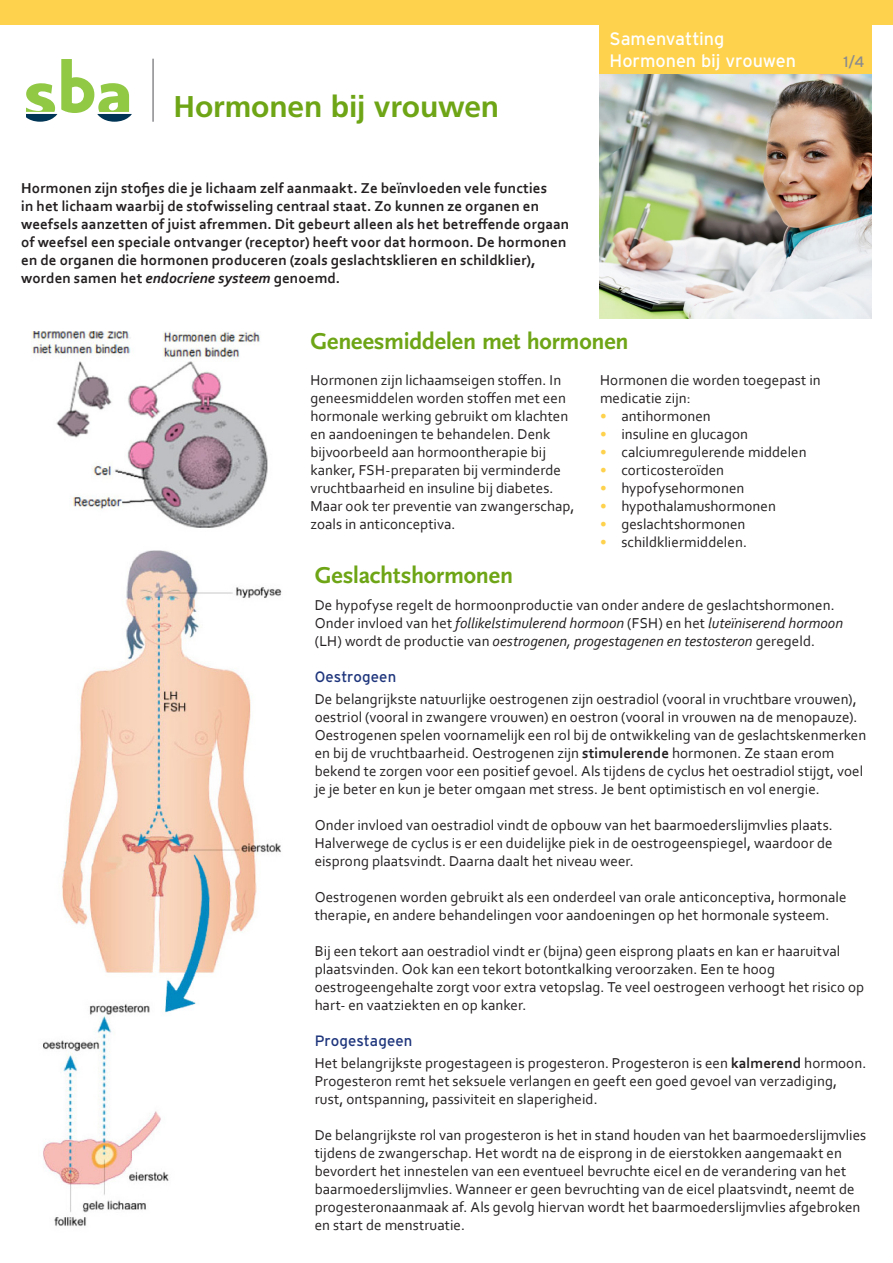
<style>
.page{position:relative;width:893px;height:1263px;background:#fff}
.page>*{position:absolute;margin:0;border:0;box-sizing:border-box;transform-origin:0 0}
.bovenkop{font:700 30px "Frutiger LT";letter-spacing:-.005em;color:#6ea516}
.kop{font:700 24px "Scala Sans LF";letter-spacing:-.01em;color:#6ea516}
.kopje{font:18px "Interstate";letter-spacing:-.005em;color:#fff}
.platte_tekst{font:15px/18px "Corbel";letter-spacing:.005em;color:#231f20}
.platte_tekst-2{font:700 15px/18px "Corbel";letter-spacing:.01em;color:#231f20}
.kopje-2{font:15px "Interstate";letter-spacing:.005em;color:#1e357c}
.kopje-3{font:15px "Interstate";color:#8a8a8e}
.s1{font-style:italic}
.s2{color:#fed24c}
.s3{font-weight:700}
</style>
<div class="page">
<img style="left:600px;top:74px;width:272px;height:245px">
<hr style="left:152px;top:59px;width:2px;height:63px;background:#8a8a8e">
<svg style="left:26px;top:59px;width:106px;height:63px"></svg>
<div style="left:0;top:0;width:893px;height:25px;background:#fed24c"></div>
<div style="left:600px;top:22px;width:272px;height:52px;background:#fed24c"></div>
<img style="left:31px;top:332px;width:237px;height:196px">
<img style="left:43px;top:550px;width:239px;height:676px">
<p class="bovenkop" style="left:174px;top:89px;width:327px">Hormonen bij vrouwen</p>
<p class="platte_tekst-2" style="left:21px;top:179px;width:549px">Hormonen zijn stofjes die je lichaam zelf aanmaakt. Ze beïnvloeden vele functies<br>in het lichaam waarbij de stofwisseling centraal staat. Zo kunnen ze organen en weefsels aanzetten of juist afremmen. Dit gebeurt alleen als het betreffende orgaan of weefsel een speciale ontvanger (receptor) heeft voor dat hormoon. De hormonen en de organen die hormonen produceren (zoals geslachtsklieren en schildklier), worden samen het <span class="s1">endocriene systeem</span> genoemd.</p>
<p class="kopje" style="left:609px;top:28px;width:116px">Samenvatting</p>
<p class="kopje" style="left:609px;top:50px;width:188px">Hormonen bij vrouwen</p>
<p class="kopje-3" style="left:843px;top:53px;width:22px">1/4</p>
<p class="kop" style="left:310px;top:329px;width:320px">Geneesmiddelen met hormonen</p>
<p class="platte_tekst" style="left:310px;top:371px;width:265px">Hormonen zijn lichaamseigen stoffen. In geneesmiddelen worden stoffen met een hormonale werking gebruikt om klachten en aandoeningen te behandelen. Denk bijvoorbeeld aan hormoontherapie bij kanker, FSH-preparaten bij verminderde vruchtbaarheid en insuline bij diabetes.<br>Maar ook ter preventie van zwangerschap, zoals in anticonceptiva.</p>
<p class="platte_tekst" style="left:600px;top:371px;width:222px">Hormonen die worden toegepast in medicatie zijn:</p>
<p class="platte_tekst" style="left:600px;top:407px;width:112px"><span class="s2">•</span> antihormonen</p>
<p class="platte_tekst" style="left:600px;top:425px;width:150px"><span class="s2">•</span> insuline en glucagon</p>
<p class="platte_tekst" style="left:600px;top:443px;width:208px"><span class="s2">•</span> calciumregulerende middelen</p>
<p class="platte_tekst" style="left:600px;top:461px;width:126px"><span class="s2">•</span> corticosteroïden</p>
<p class="platte_tekst" style="left:600px;top:479px;width:146px"><span class="s2">•</span> hypofysehormonen</p>
<p class="platte_tekst" style="left:600px;top:497px;width:177px"><span class="s2">•</span> hypothalamushormonen</p>
<p class="platte_tekst" style="left:600px;top:515px;width:147px"><span class="s2">•</span> geslachtshormonen</p>
<p class="platte_tekst" style="left:600px;top:533px;width:148px"><span class="s2">•</span> schildkliermiddelen.</p>
<p class="kop" style="left:315px;top:562px;width:200px">Geslachtshormonen</p>
<p class="platte_tekst" style="left:315px;top:595px;width:530px">De hypofyse regelt de hormoonproductie van onder andere de geslachtshormonen.<br>Onder invloed van het <span class="s1">follikelstimulerend hormoon</span> (FSH) en het <span class="s1">luteïniserend hormoon </span>(LH) wordt de productie van <span class="s1">oestrogenen, progestagenen en testosteron</span> geregeld.</p>
<p class="kopje-2" style="left:315px;top:668px;width:83px">Oestrogeen</p>
<p class="platte_tekst" style="left:315px;top:690px;width:553px">De belangrijkste natuurlijke oestrogenen zijn oestradiol (vooral in vruchtbare vrouwen), oestriol (vooral in zwangere vrouwen) en oestron (vooral in vrouwen na de menopauze).<br>Oestrogenen spelen voornamelijk een rol bij de ontwikkeling van de geslachtskenmerken en bij de vruchtbaarheid. Oestrogenen zijn <span class="s3">stimulerende</span> hormonen. Ze staan erom bekend te zorgen voor een positief gevoel. Als tijdens de cyclus het oestradiol stijgt, voel je je beter en kun je beter omgaan met stress. Je bent optimistisch en vol energie.</p>
<p class="platte_tekst" style="left:315px;top:816px;width:520px;text-align:justify">Onder invloed van oestradiol vindt de opbouw van het baarmoederslijmvlies plaats.<br>Halverwege de cyclus is er een duidelijke piek in de oestrogeenspiegel, waardoor de eisprong plaatsvindt. Daarna daalt het niveau weer.</p>
<p class="platte_tekst" style="left:315px;top:888px;width:533px">Oestrogenen worden gebruikt als een onderdeel van orale anticonceptiva, hormonale therapie, en andere behandelingen voor aandoeningen op het hormonale systeem.</p>
<p class="platte_tekst" style="left:315px;top:942px;width:551px">Bij een tekort aan oestradiol vindt er (bijna) geen eisprong plaats en kan er haaruitval plaatsvinden. Ook kan een tekort botontkalking veroorzaken. Een te hoog oestrogeengehalte zorgt voor extra vetopslag. Te veel oestrogeen verhoogt het risico op hart- en vaatziekten en op kanker.</p>
<p class="kopje-2" style="left:315px;top:1032px;width:99px">Progestageen</p>
<p class="platte_tekst" style="left:315px;top:1054px;width:553px">Het belangrijkste progestageen is progesteron. Progesteron is een <span class="s3">kalmerend</span> hormoon.<br>Progesteron remt het seksuele verlangen en geeft een goed gevoel van verzadiging, rust, ontspanning, passiviteit en slaperigheid.</p>
<p class="platte_tekst" style="left:315px;top:1126px;width:553px">De belangrijkste rol van progesteron is het in stand houden van het baarmoederslijmvlies tijdens de zwangerschap. Het wordt na de eisprong in de eierstokken aangemaakt en bevordert het innestelen van een eventueel bevruchte eicel en de verandering van het baarmoederslijmvlies. Wanneer er geen bevruchting van de eicel plaatsvindt, neemt de progesteronaanmaak af. Als gevolg hiervan wordt het baarmoederslijmvlies afgebroken en start de menstruatie.</p>
</div>
